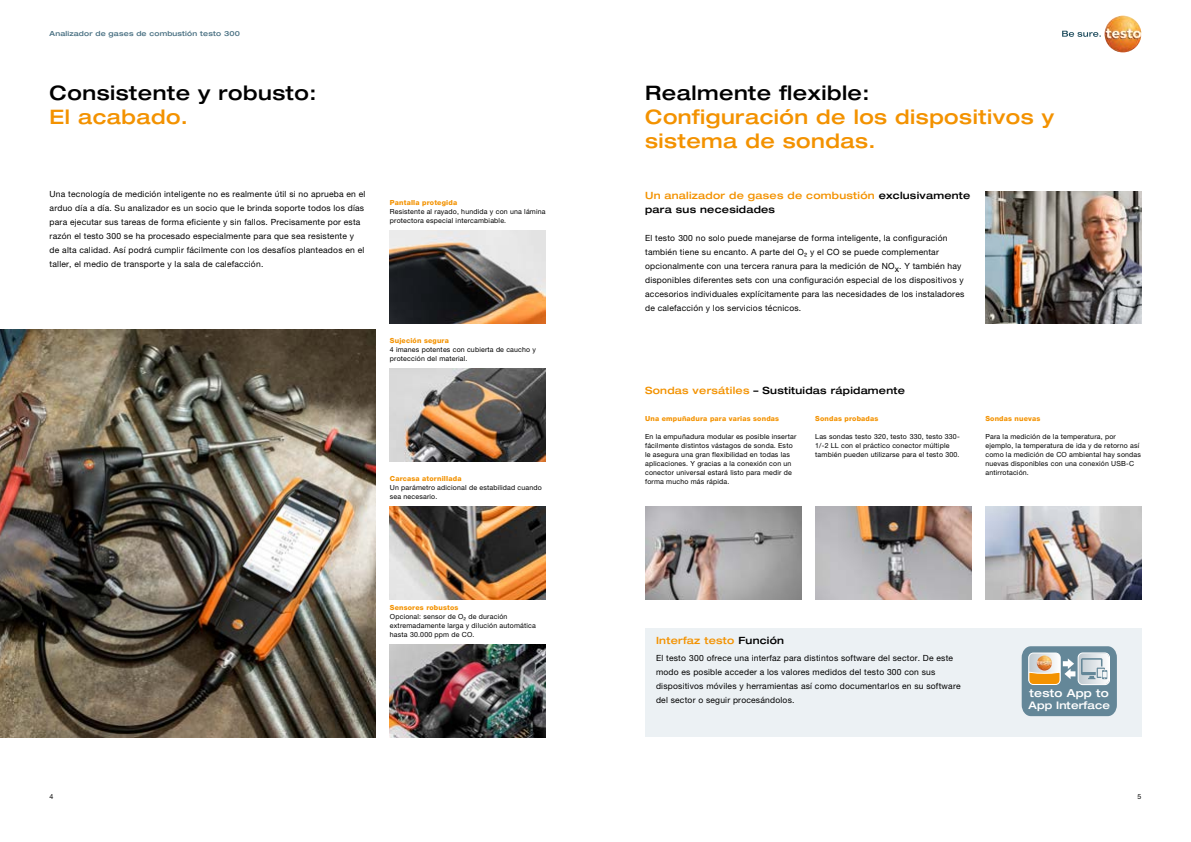
<style>
.page{position:relative;width:1191px;height:842px;background:#fff}
.page>*{position:absolute;margin:0;border:0;box-sizing:border-box;transform-origin:0 0}
.t1{font:500 expanded 20px/24px "Helvetica Neue LTW1 G";letter-spacing:.025em;color:#f39200}
.t2{font:500 expanded 20px "Helvetica Neue LTW1 G";letter-spacing:.025em;color:#000}
.t3{font:500 expanded 11.1px "Helvetica Neue LTW1 G";letter-spacing:.02em;color:#fff}
.t4{font:500 expanded 10.5px "Helvetica Neue LTW1 G";letter-spacing:.01em;color:#fff}
.t5{font:500 expanded 10px/14px "Helvetica Neue LTW1 G";letter-spacing:.025em;color:#000}
.t6{font:500 expanded 10px "Helvetica Neue LTW1 G";letter-spacing:.025em;color:#f39200}
.t7{font:8.5px/14px "Helvetica Neue LTW1 G";letter-spacing:.025em;color:#000}
.t8{font:7px/9px "Helvetica Neue LTW1 G";letter-spacing:.025em;color:#000}
.t9{font:800 7px "Helvetica Neue LTW1 G";letter-spacing:.025em;color:#f39200}
.t10{font:500 expanded 7px "Helvetica Neue LTW1 G";letter-spacing:.025em;color:#497082}
.s1{color:#f39200}
.s2{color:#000}
</style>
<div class="page">
<svg style="left:1062px;top:31px;width:38px;height:6px"></svg>
<img style="left:1104px;top:16px;width:37px;height:36px;border-radius:18px">
<div style="left:645px;top:628px;width:496px;height:109px;background:#ecf1f4"></div>
<img style="left:645px;top:506px;width:156px;height:93px">
<img style="left:985px;top:191px;width:156px;height:132px">
<img style="left:815px;top:506px;width:156px;height:93px">
<img style="left:390px;top:644px;width:156px;height:93px">
<img style="left:390px;top:506px;width:156px;height:93px">
<img style="left:390px;top:368px;width:156px;height:93px">
<img style="left:390px;top:230px;width:156px;height:93px">
<svg style="left:1021px;top:646px;width:95px;height:70px;background:#889ea5"></svg>
<img style="left:1036px;top:655px;width:16px;height:16px;border-radius:8px">
<div style="left:1028px;top:653px;width:32px;height:32px;border:1px solid #fff;border-radius:5px"></div>
<img style="left:985px;top:506px;width:156px;height:93px">
<img style="left:0;top:329px;width:376px;height:408px">
<p class="t10" style="left:50px;top:29px;width:192px">Analizador de gases de combustión testo 300</p>
<h1 class="t2" style="left:50px;top:80px;width:268px">Consistente y robusto:</h1>
<h1 class="t1" style="left:50px;top:104px;width:140px">El acabado.</h1>
<h1 class="t2" style="left:645px;top:80px;width:226px">Realmente flexible:</h1>
<h1 class="t1" style="left:645px;top:104px;width:410px">Configuración de los dispositivos y sistema de sondas.</h1>
<p class="t7" style="left:50px;top:187px;width:317px">Una tecnología de medición inteligente no es realmente útil si no aprueba en el arduo día a día. Su analizador es un socio que le brinda soporte todos los días para ejecutar sus tareas de forma eficiente y sin fallos. Precisamente por esta razón el testo 300 se ha procesado especialmente para que sea resistente y de alta calidad. Así podrá cumplir fácilmente con los desafíos planteados en el taller, el medio de transporte y la sala de calefacción.</p>
<p class="t5" style="left:645px;top:188px;width:327px"><span class="s1">Un analizador de gases de combustión</span> exclusivamente para sus necesidades</p>
<p class="t9" style="left:390px;top:199px;width:69px">Pantalla protegida</p>
<p class="t8" style="left:390px;top:207px;width:157px">Resistente al rayado, hundida y con una lámina protectora especial intercambiable.</p>
<p class="t7" style="left:645px;top:231px;width:321px">El testo 300 no solo puede manejarse de forma inteligente, la configuración también tiene su encanto. A parte del O₂ y el CO se puede complementar opcionalmente con una tercera ranura para la medición de NOx. Y también hay disponibles diferentes sets con una configuración especial de los dispositivos y accesorios individuales explícitamente para las necesidades de los instaladores de calefacción y los servicios técnicos.</p>
<p class="t9" style="left:390px;top:337px;width:60px">Sujeción segura</p>
<p class="t8" style="left:390px;top:345px;width:148px">4 imanes potentes con cubierta de caucho y protección del material.</p>
<p class="t9" style="left:390px;top:475px;width:73px">Carcasa atornillada</p>
<p class="t8" style="left:390px;top:483px;width:153px">Un parámetro adicional de estabilidad cuando sea necesario.</p>
<p class="t9" style="left:390px;top:604px;width:70px">Sensores robustos</p>
<p class="t8" style="left:390px;top:612px;width:148px">Opcional: sensor de O₂ de duración extremadamente larga y dilución automática hasta 30.000 ppm de CO.</p>
<p class="t5" style="left:645px;top:383px;width:261px"><span class="s1">Sondas versátiles</span> – Sustituidas rápidamente</p>
<p class="t9" style="left:645px;top:414px;width:135px">Una empuñadura para varias sondas</p>
<p class="t8" style="left:645px;top:432px;width:153px">En la empuñadura modular es posible insertar fácilmente distintos vástagos de sonda. Esto le asegura una gran flexibilidad en todas las aplicaciones. Y gracias a la conexión con un conector universal estará listo para medir de forma mucho más rápida.</p>
<p class="t9" style="left:815px;top:414px;width:65px">Sondas probadas</p>
<p class="t8" style="left:815px;top:432px;width:146px">Las sondas testo 320, testo 330, testo 330-<br>1/-2 LL con el práctico conector múltiple también pueden utilizarse para el testo 300.</p>
<p class="t9" style="left:985px;top:414px;width:57px">Sondas nuevas</p>
<p class="t8" style="left:985px;top:432px;width:157px">Para la medición de la temperatura, por ejemplo, la temperatura de ida y de retorno así como la medición de CO ambiental hay sondas nuevas disponibles con una conexión USB-C antirrotación.</p>
<p class="t6" style="left:656px;top:634px;width:130px">Interfaz testo <span class="s2">Función</span></p>
<p class="t7" style="left:656px;top:651px;width:306px">El testo 300 ofrece una interfaz para distintos software del sector. De este modo es posible acceder a los valores medidos del testo 300 con sus dispositivos móviles y herramientas así como documentarlos en su software del sector o seguir procesándolos.</p>
<h2 class="t3" style="left:1029px;top:686px;width:81px">testo App to</h2>
<p class="t4" style="left:1028px;top:698px;width:83px">App Interface</p>
<p class="t8" style="left:50px;top:792px;width:5px">4</p>
<p class="t8" style="left:1137px;top:792px;width:5px">5</p>
</div>
